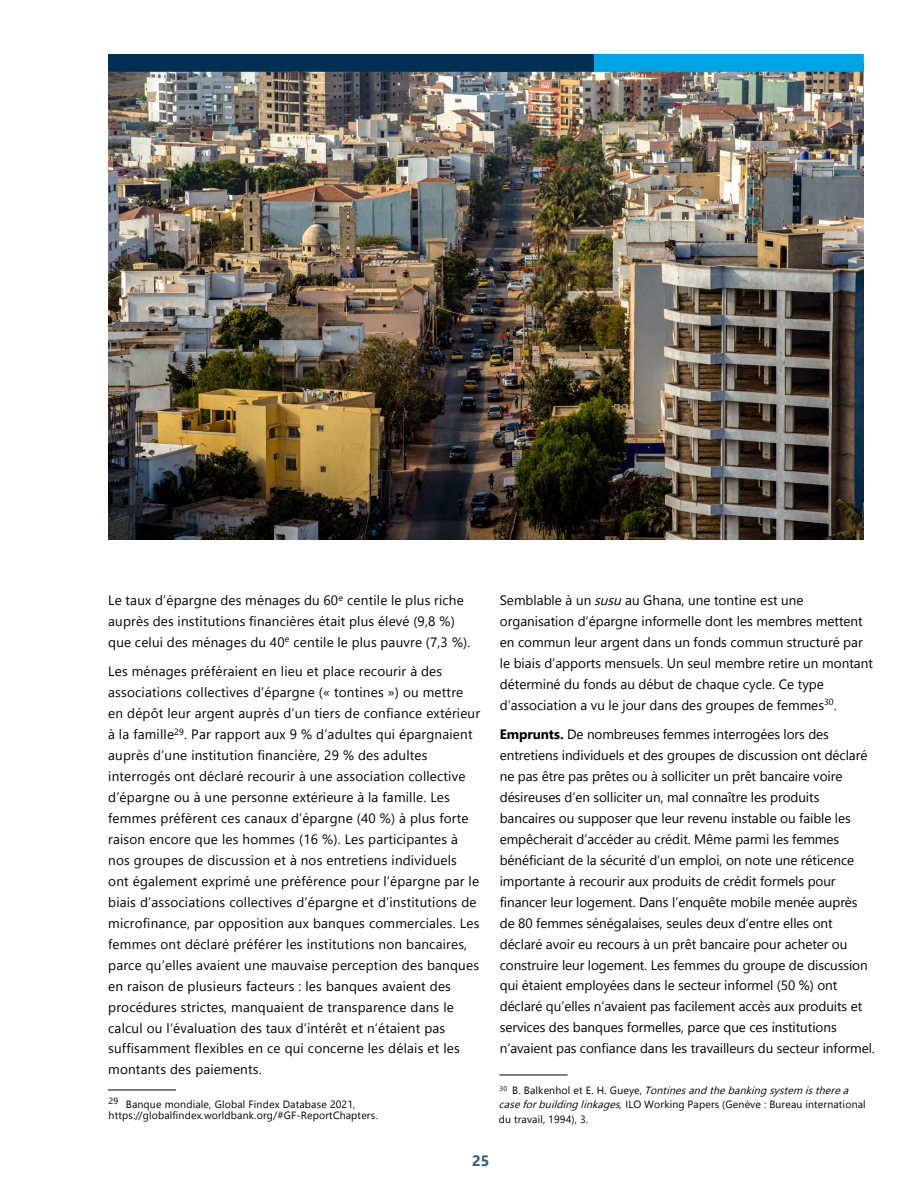
<style>
.page{position:relative;width:918px;height:1188px;background:#fff}
.page>*{position:absolute;margin:0;border:0;box-sizing:border-box;transform-origin:0 0}
.t1{font:700 15px "Leelawadee UI";color:#2d5e82}
.t2{font:13.5px/21px "Leelawadee UI";letter-spacing:.015em;color:#000}
.t3{font:13.5px/21px "Leelawadee UI";letter-spacing:-.005em;color:#000}
.t4{font:10.5px/14.4px "Leelawadee UI";letter-spacing:.015em;color:#000}
.s1{font-style:italic}
.s2{font-weight:700}
</style>
<div class="page">
<img style="left:108px;top:72px;width:756px;height:468px">
<hr style="left:108px;top:1090px;width:68px;height:1px;background:#000">
<hr style="left:500px;top:1075px;width:68px;height:1px;background:#000">
<div style="left:108px;top:54px;width:486px;height:18px;background:#002f54"></div>
<div style="left:594px;top:54px;width:270px;height:18px;background:#00a4e3"></div>
<p class="t2" style="left:108px;top:589px;width:364px">Le taux d’épargne des ménages du 60<sup>e</sup> centile le plus riche auprès des institutions financières était plus élevé (9,8 %) que celui des ménages du 40<sup>e</sup> centile le plus pauvre (7,3 %).</p>
<p class="t2" style="left:108px;top:660px;width:373px">Les ménages préféraient en lieu et place recourir à des associations collectives d’épargne (« tontines ») ou mettre en dépôt leur argent auprès d’un tiers de confiance extérieur à la famille<sup>29</sup>. Par rapport aux 9 % d’adultes qui épargnaient auprès d’une institution financière, 29 % des adultes interrogés ont déclaré recourir à une association collective d’épargne ou à une personne extérieure à la famille. Les femmes préfèrent ces canaux d’épargne (40 %) à plus forte raison encore que les hommes (16 %). Les participantes à nos groupes de discussion et à nos entretiens individuels ont également exprimé une préférence pour l’épargne par le biais d’associations collectives d’épargne et d’institutions de microfinance, par opposition aux banques commerciales. Les femmes ont déclaré préférer les institutions non bancaires, parce qu’elles avaient une mauvaise perception des banques en raison de plusieurs facteurs : les banques avaient des procédures strictes, manquaient de transparence dans le calcul ou l’évaluation des taux d’intérêt et n’étaient pas suffisamment flexibles en ce qui concerne les délais et les montants des paiements.</p>
<p class="t4" style="left:109px;top:1098px;width:271px;line-height:11.1px"><sup>29</sup> Banque mondiale, Global Findex Database 2021, https://globalfindex.worldbank.org/#GF-ReportChapters.</p>
<p class="t2" style="left:500px;top:589px;width:375px">Semblable à un <span class="s1">susu</span>au Ghana, une tontine est une organisation d’épargne informelle dont les membres mettent en commun leur argent dans un fonds commun structuré par le biais d’apports mensuels. Un seul membre retire un montant déterminé du fonds au début de chaque cycle. Ce type d’association a vu le jour dans des groupes de femmes<sup>30</sup>.</p>
<p class="t3" style="left:500px;top:723px;width:377px"><span class="s2">Emprunts.</span> De nombreuses femmes interrogées lors des entretiens individuels et des groupes de discussion ont déclaré ne pas être pas prêtes ou à solliciter un prêt bancaire voire désireuses d’en solliciter un, mal connaître les produits bancaires ou supposer que leur revenu instable ou faible les empêcherait d’accéder au crédit. Même parmi les femmes bénéficiant de la sécurité d’un emploi, on note une réticence importante à recourir aux produits de crédit formels pour financer leur logement. Dans l’enquête mobile menée auprès de 80 femmes sénégalaises, seules deux d’entre elles ont déclaré avoir eu recours à un prêt bancaire pour acheter ou construire leur logement. Les femmes du groupe de discussion qui étaient employées dans le secteur informel (50 %) ont déclaré qu’elles n’avaient pas facilement accès aux produits et services des banques formelles, parce que ces institutions n’avaient pas confiance dans les travailleurs du secteur informel.</p>
<p class="t4" style="left:499px;top:1082px;width:368px"><sup>3</sup> <sup>0</sup> B . B a l k e n h o l e t E . H . G u e y e , <span class="s1">Tontinesandthebankingsystem istherea caseforbuildinglinkages,</span>ILO Working Papers (Genève : Bureau international du travail, 1994), 3.</p>
<p class="t1" style="left:472px;top:1150px;width:19px">25</p>
</div>
